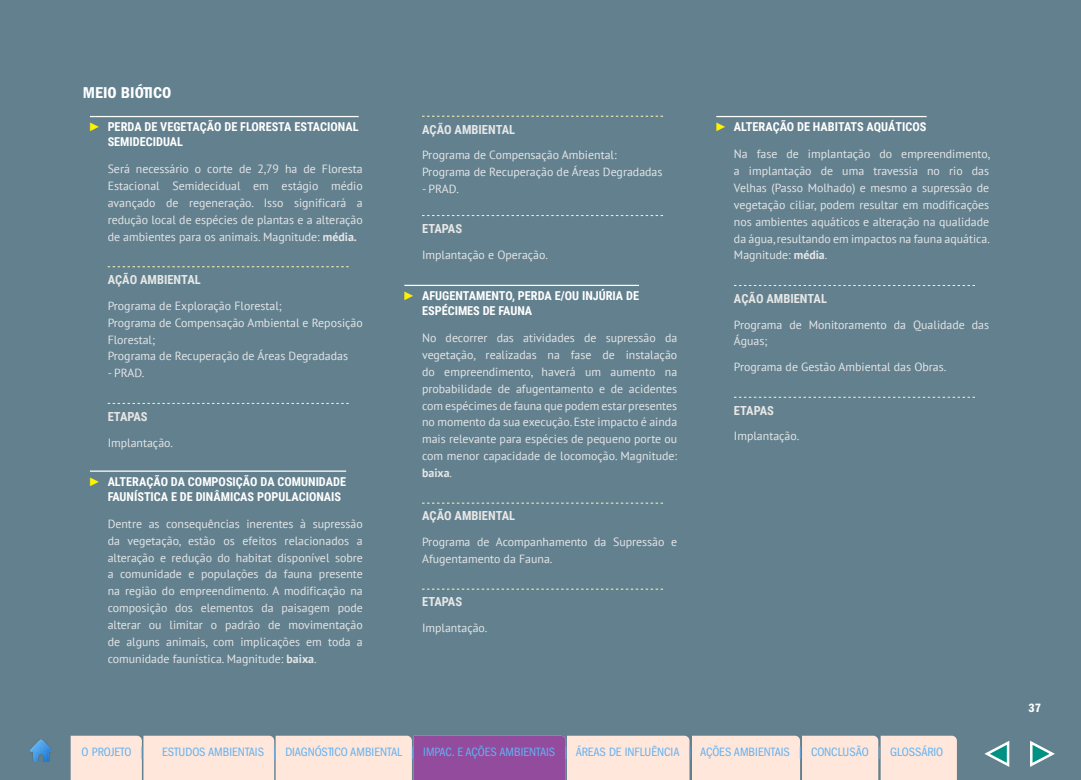
<style>
.page{position:relative;width:1081px;height:780px;background:#62808e}
.page>*{position:absolute;margin:0;border:0;box-sizing:border-box;transform-origin:0 0}
.t1{font:16.25px "Franklin Gothic LT Pro Cn Dm";color:#fff}
.t2{font:condensed 12.5px "Franklin Gothic LT Pro";color:#60b2f4}
.t3{font:700 12.5px "Roboto Condensed";color:#e7e7e6}
.t4{font:12.5px "Franklin Gothic LT Pro Cn Dm";color:#fff}
.t5{font:700 12.25px/15px "Roboto Condensed";color:#fff}
.t6{font:11.88px/16.9px "PT Sans";color:#e6e7e8;text-align:justify}
.s1{font-family:"Times New Roman";color:#fff200}
.s2{font-weight:700}
.s3{font-family:"Myriad Pro"}
</style>
<div class="page">
<hr style="left:90px;top:116px;width:269px;height:1px;background:#fff">
<svg style="left:108px;top:266px;width:241px;height:1px"></svg>
<svg style="left:108px;top:403px;width:241px;height:1px"></svg>
<hr style="left:90px;top:470px;width:256px;height:1px;background:#fff">
<svg style="left:422px;top:116px;width:241px;height:1px"></svg>
<svg style="left:422px;top:215px;width:241px;height:1px"></svg>
<hr style="left:404px;top:285px;width:235px;height:1px;background:#fff">
<svg style="left:422px;top:503px;width:241px;height:1px"></svg>
<svg style="left:422px;top:588px;width:241px;height:1px"></svg>
<hr style="left:716px;top:116px;width:210px;height:1px;background:#fff">
<svg style="left:734px;top:285px;width:241px;height:1px"></svg>
<svg style="left:734px;top:397px;width:241px;height:1px"></svg>
<img style="left:30px;top:739px;width:22px;height:22px">
<svg style="left:984px;top:740px;width:26px;height:27px"></svg>
<svg style="left:1030px;top:740px;width:25px;height:27px"></svg>
<svg style="left:71px;top:735px;width:886px;height:45px;background:#e8c9ce"></svg>
<h1 class="t1" style="left:83px;top:83px;width:90px">MEIO BIÓTICO</h1>
<p class="t5" style="left:108px;top:119px;width:252px;text-indent:-19px"><span class="s1">►</span> PERDA DE VEGETAÇÃO DE FLORESTA ESTACIONAL<br>SEMIDECIDUAL</p>
<p class="t6" style="left:108px;top:160px;width:257px">Será necessário o corte de 2,79 ha de Floresta Estacional Semidecidual em estágio médio avançado de regeneração. Isso significará a redução local de espécies de plantas e a alteração de ambientes para os animais. Magnitude: <span class="s2">média.</span></p>
<p class="t3" style="left:108px;top:271px;width:95px">AÇÃO AMBIENTAL</p>
<p class="t6" style="left:108px;top:297px;width:257px;text-align:left">Programa de Exploração Florestal;<br>Programa de Compensação Ambiental e Reposição Florestal;<br>Programa de Recuperação de Áreas Degradadas</p>
<p class="t6" style="left:108px;top:364px;width:38px">- PRAD.</p>
<p class="t3" style="left:108px;top:407px;width:42px">ETAPAS</p>
<p class="t6" style="left:108px;top:433px;width:67px">Implantação.</p>
<p class="t5" style="left:108px;top:473px;width:240px;text-indent:-19px"><span class="s1">►</span> ALTERAÇÃO DA COMPOSIÇÃO DA COMUNIDADE<br>FAUNÍSTICA E DE DINÂMICAS POPULACIONAIS</p>
<p class="t6" style="left:108px;top:515px;width:257px">Dentre as consequências inerentes à supressão da vegetação, estão os efeitos relacionados a alteração e redução do habitat disponível sobre a comunidade e populações da fauna presente na região do empreendimento. A modificação na composição dos elementos da paisagem pode alterar ou limitar o padrão de movimentação de alguns animais, com implicações em toda a comunidade faunística. Magnitude: <span class="s2">baixa</span>.</p>
<p class="t3" style="left:422px;top:120px;width:95px">AÇÃO AMBIENTAL</p>
<p class="t6" style="left:422px;top:146px;width:242px">Programa de Compensação Ambiental:<br>Programa de Recuperação de Áreas Degradadas</p>
<p class="t6" style="left:422px;top:180px;width:38px">- PRAD.</p>
<p class="t3" style="left:422px;top:220px;width:42px">ETAPAS</p>
<p class="t6" style="left:422px;top:246px;width:127px">Implantação e Operação.</p>
<p class="t5" style="left:422px;top:288px;width:218px;text-indent:-19px"><span class="s1">►</span> AFUGENTAMENTO, PERDA E/OU INJÚRIA DE<br>ESPÉCIMES DE FAUNA</p>
<p class="t6" style="left:422px;top:329px;width:257px">No decorrer das atividades de supressão da vegetação, realizadas na fase de instalação do empreendimento, haverá um aumento na probabilidade de afugentamento e de acidentes com espécimes de fauna que podem estar presentes no momento da sua execução. Este impacto é ainda mais relevante para espécies de pequeno porte ou com menor capacidade de locomoção. Magnitude: <span class="s2">baixa</span>.</p>
<p class="t3" style="left:422px;top:507px;width:95px">AÇÃO AMBIENTAL</p>
<p class="t6" style="left:422px;top:533px;width:257px">Programa de Acompanhamento da Supressão e<br>Afugentamento da Fauna.</p>
<p class="t3" style="left:422px;top:593px;width:42px">ETAPAS</p>
<p class="t6" style="left:422px;top:619px;width:67px">Implantação.</p>
<p class="t5" style="left:715px;top:119px;width:213px"><span class="s1">►</span> ALTERAÇÃO DE HABITATS AQUÁTICOS</p>
<p class="t6" style="left:734px;top:145px;width:258px">Na fase de implantação do empreendimento, a implantação de uma travessia no rio das Velhas (Passo Molhado) e mesmo a supressão de vegetação ciliar, podem resultar em modificações nos ambientes aquáticos e alteração na qualidade da água, resultando em impactos na fauna aquática.<br>Magnitude: <span class="s2">média</span>.</p>
<p class="t3" style="left:734px;top:289px;width:95px">AÇÃO AMBIENTAL</p>
<p class="t6" style="left:734px;top:316px;width:257px">Programa de Monitoramento da Qualidade das<br>Águas;</p>
<p class="t6" style="left:734px;top:358px;width:214px">Programa de Gestão Ambiental das Obras.</p>
<p class="t3" style="left:734px;top:401px;width:42px">ETAPAS</p>
<p class="t6" style="left:734px;top:427px;width:67px">Implantação.</p>
<p class="t2" style="left:82px;top:744px;width:63px">O PROJETO <span class="s3">|</span></p>
<p class="t2" style="left:162px;top:744px;width:783px">ESTUDOS AMBIENTAIS <span class="s3">|</span> DIAGNÓSTICO AMBIENTAL <span class="s3">|</span> IMPAC. E AÇÕES AMBIENTAIS <span class="s3">|</span> ÁREAS DE INFLUÊNCIA <span class="s3">|</span> AÇÕES AMBIENTAIS <span class="s3">|</span> CONCLUSÃO <span class="s3">|</span> GLOSSÁRIO</p>
<p class="t4" style="left:1028px;top:700px;width:14px">37</p>
</div>
